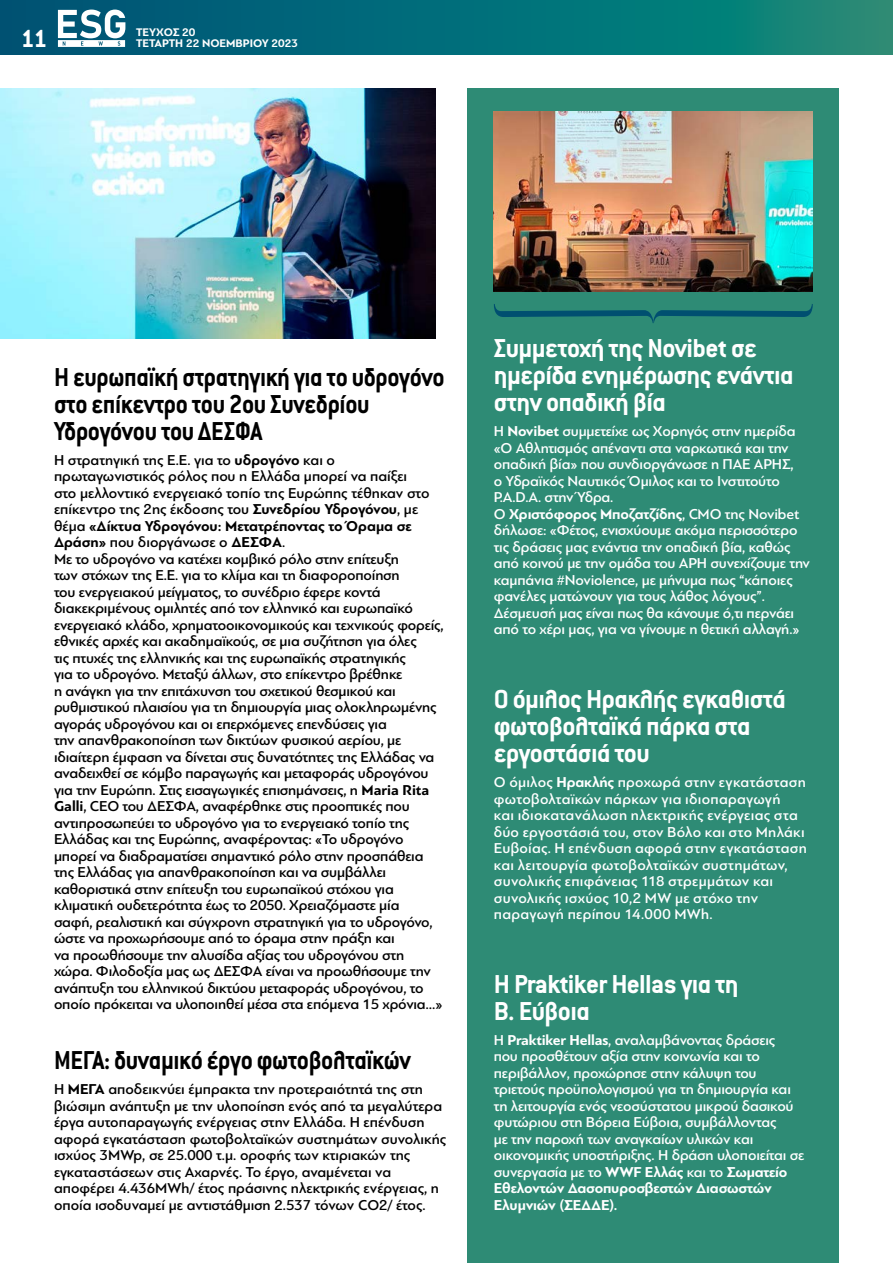
<style>
.page{position:relative;width:893px;height:1263px;background:#fff}
.page>*{position:absolute;margin:0;border:0;box-sizing:border-box;transform-origin:0 0}
.t1{font:700 28.5px/27px "Conduit ITC Hel";letter-spacing:-.02em;color:#fff}
.t2{font:700 28.5px/27px "Conduit ITC Hel";letter-spacing:-.015em;color:#000;scale:.93 1}
.t3{font:700 27.3px "Conduit ITC Hel";color:#fff}
.t4{font:500 15px/16.5px "PF Bague Sans Pro";letter-spacing:-.01em;color:#000}
.t5{font:500 15px/16.5px "PF Bague Sans Pro";letter-spacing:-.01em;color:#fff}
.t6{font:500 15px/16.5px "PF Bague Sans Pro";letter-spacing:.015em;color:#fff}
.t7{font:700 11.55px/10.5px "PF Bague Sans Pro";color:#fff}
.s1{font-weight:700}
</style>
<div class="page">
<svg style="left:0;top:0;width:893px;height:54px;background:#056f78"></svg>
<svg style="left:58px;top:10px;width:67px;height:37px"></svg>
<div style="left:468px;top:88px;width:371px;height:1175px;background:#2e8b75"></div>
<img style="left:494px;top:112px;width:319px;height:179px">
<svg style="left:494px;top:304px;width:319px;height:19px"></svg>
<img style="left:0;top:88px;width:436px;height:251px">
<h2 class="t3" style="left:21px;top:25px;width:28px">11</h2>
<p class="t7" style="left:136px;top:27px;width:163px">ΤΕΥΧΟΣ 20<br>TΕΤΑΡΤΗ 22 ΝΟΕΜΒΡΙΟΥ 2023</p>
<h1 class="t2" style="left:54px;top:364px;width:422px">Η ευρωπαϊκή στρατηγική για το υδρογόνο στο επίκεντρο του 2ου Συνεδρίου<br>Υδρογόνου του ΔΕΣΦΑ</h1>
<p class="t4" style="left:54px;top:452px;width:391px">Η στρατηγική της Ε.Ε. για το <span class="s1">υδρογόνο</span> και ο πρωταγωνιστικός ρόλος που η Ελλάδα μπορεί να παίξει<br>στο μελλοντικό ενεργειακό τοπίο της Ευρώπης τέθηκαν στο επίκεντρο της 2ης έκδοσης του <span class="s1">Συνεδρίου Υδρογόνου</span>, με θέμα <span class="s1">«Δίκτυα Υδρογόνου: Μετατρέποντας το Όραμα σε Δράση»</span> που διοργάνωσε ο <span class="s1">ΔΕΣΦΑ</span>.<br>Με το υδρογόνο να κατέχει κομβικό ρόλο στην επίτευξη<br>των στόχων της E.E. για το κλίμα και τη διαφοροποίηση<br>του ενεργειακού μείγματος, το συνέδριο έφερε κοντά διακεκριμένους ομιλητές από τον ελληνικό και ευρωπαϊκό ενεργειακό κλάδο, χρηματοοικονομικούς και τεχνικούς φορείς, εθνικές αρχές και ακαδημαϊκούς, σε μια συζήτηση για όλες<br>τις πτυχές της ελληνικής και της ευρωπαϊκής στρατηγικής<br>για το υδρογόνο. Μεταξύ άλλων, στο επίκεντρο βρέθηκε<br>η ανάγκη για την επιτάχυνση του σχετικού θεσμικού και ρυθμιστικού πλαισίου για τη δημιουργία μιας ολοκληρωμένης αγοράς υδρογόνου και οι επερχόμενες επενδύσεις για<br>την απανθρακοποίηση των δικτύων φυσικού αερίου, με ιδιαίτερη έμφαση να δίνεται στις δυνατότητες της Ελλάδας να αναδειχθεί σε κόμβο παραγωγής και μεταφοράς υδρογόνου για την Ευρώπη. Στις εισαγωγικές επισημάνσεις, η <span class="s1">Maria Rita Galli</span>, CEO του ΔΕΣΦΑ, αναφέρθηκε στις προοπτικές που αντιπροσωπεύει το υδρογόνο για το ενεργειακό τοπίο της Ελλάδας και της Ευρώπης, αναφέροντας: «Το υδρογόνο μπορεί να διαδραματίσει σημαντικό ρόλο στην προσπάθεια της Ελλάδας για απανθρακοποίηση και να συμβάλλει καθοριστικά στην επίτευξη του ευρωπαϊκού στόχου για κλιματική ουδετερότητα έως το 2050. Χρειαζόμαστε μία<br>σαφή, ρεαλιστική και σύγχρονη στρατηγική για το υδρογόνο, ώστε να προχωρήσουμε από το όραμα στην πράξη και<br>να προωθήσουμε την αλυσίδα αξίας του υδρογόνου στη χώρα. Φιλοδοξία μας ως ΔΕΣΦΑ είναι να προωθήσουμε την ανάπτυξη του ελληνικού δικτύου μεταφοράς υδρογόνου, το οποίο πρόκειται να υλοποιηθεί μέσα στα επόμενα 15 χρόνια…»</p>
<h1 class="t2" style="left:54px;top:1048px;width:385px">ΜΕΓΑ: δυναμικό έργο φωτοβολταϊκών</h1>
<p class="t4" style="left:54px;top:1081px;width:394px">Η <span class="s1">ΜΕΓΑ</span> αποδεικνύει έμπρακτα την προτεραιότητά της στη βιώσιμη ανάπτυξη με την υλοποίηση ενός από τα μεγαλύτερα έργα αυτοπαραγωγής ενέργειας στην Ελλάδα. Η επένδυση αφορά εγκατάσταση φωτοβολταϊκών συστημάτων συνολικής ισχύος 3MWp, σε 25.000 τ.μ. οροφής των κτιριακών της εγκαταστάσεων στις Αχαρνές. Το έργο, αναμένεται να αποφέρει 4.436MWh/ έτος πράσινης ηλεκτρικής ενέργειας, η οποία ισοδυναμεί με αντιστάθμιση 2.537 τόνων CO2/ έτος.</p>
<h1 class="t1" style="left:494px;top:336px;width:301px">Συμμετοχή της Novibet σε ημερίδα ενημέρωσης ενάντια στην οπαδική βία</h1>
<p class="t5" style="left:494px;top:423px;width:318px">Η <span class="s1">Novibet</span> συμμετείχε ως Χορηγός στην ημερίδα «O Αθλητισμός απέναντι στα ναρκωτικά και την οπαδική βία» που συνδιοργάνωσε η ΠΑΕ ΑΡΗΣ,<br>ο Υδραϊκός Ναυτικός Όμιλος και το Ινστιτούτο P.A.D.A. στην Ύδρα.<br>Ο <span class="s1">Χριστόφορος Μποζατζίδης</span>, CMO της Novibet δήλωσε: «Φέτος, ενισχύουμε ακόμα περισσότερο τις δράσεις μας ενάντια την οπαδική βία, καθώς από κοινού με την ομάδα του ΑΡΗ συνεχίζουμε την καμπάνια #Νoviolence, με μήνυμα πως “κάποιες φανέλες ματώνουν για τους λάθος λόγους”.<br>Δέσμευσή μας είναι πως θα κάνουμε ό,τι περνάει από το χέρι μας, για να γίνουμε η θετική αλλαγή.»</p>
<h1 class="t1" style="left:494px;top:686px;width:294px">Ο όμιλος Ηρακλής εγκαθιστά φωτοβολταϊκά πάρκα στα εργοστάσιά του</h1>
<p class="t6" style="left:494px;top:774px;width:315px">Ο όμιλος <span class="s1">Ηρακλής</span> προχωρά στην εγκατάσταση φωτοβολταϊκών πάρκων για ιδιοπαραγωγή<br>και ιδιοκατανάλωση ηλεκτρικής ενέργειας στα δύο εργοστάσιά του, στον Βόλο και στο Μηλάκι Ευβοίας. Η επένδυση αφορά στην εγκατάσταση και λειτουργία φωτοβολταϊκών συστημάτων, συνολικής επιφάνειας 118 στρεμμάτων και συνολικής ισχύος 10,2 MW με στόχο την παραγωγή περίπου 14.000 MWh.</p>
<h1 class="t1" style="left:494px;top:971px;width:246px">Η Praktiker Hellas για τη<br>Β. Εύβοια</h1>
<p class="t5" style="left:494px;top:1032px;width:312px">Η <span class="s1">Praktiker Hellas</span>, αναλαμβάνοντας δράσεις<br>που προσθέτουν αξία στην κοινωνία και το περιβάλλον, προχώρησε στην κάλυψη του τριετούς προϋπολογισμού για τη δημιουργία και τη λειτουργία ενός νεοσύστατου μικρού δασικού φυτώριου στη Βόρεια Εύβοια, συμβάλλοντας<br>με την παροχή των αναγκαίων υλικών και οικονομικής υποστήριξης. H δράση υλοποιείται σε συνεργασία με το <span class="s1">WWF Ελλάς</span> και το <span class="s1">Σωματείο Εθελοντών Δασοπυροσβεστών Διασωστών Ελυμνιών (ΣΕΔΔΕ).</span></p>
</div>
